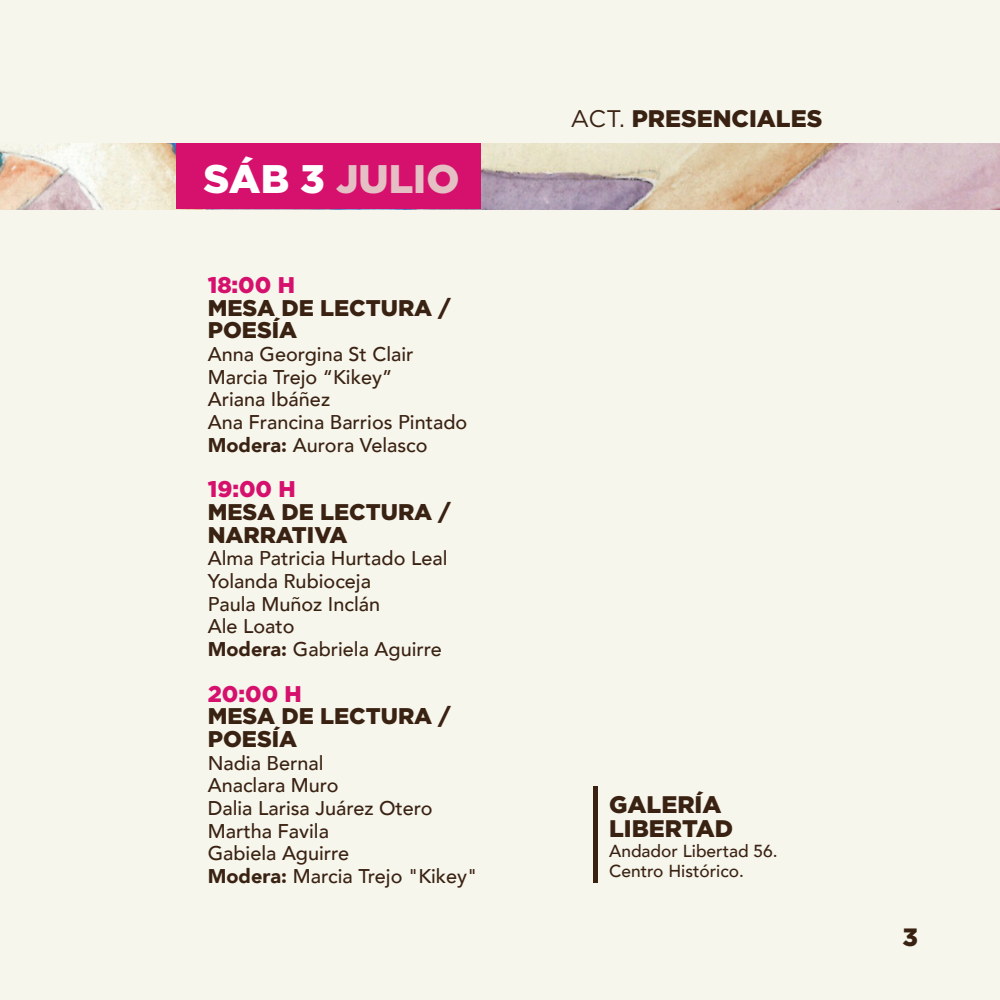
<style>
.page{position:relative;width:1000px;height:1000px;background:#f7f6ed}
.page>*{position:absolute;margin:0;border:0;box-sizing:border-box;transform-origin:0 0}
.t1{font:900 39.88px "Gotham";color:#e4bfc4}
.t2{font:900 25px "Gotham";color:#3a2212}
.t3{font:900 24px/24px "Gotham";color:#3a2212}
.t4{font:900 22.75px/22.8px "Gotham";color:#3a2212}
.t5{font:900 22.75px "Gotham";color:#d6116d}
.t6{font:500 19.88px/22.8px "Avenir";color:#3a2212}
.t7{font:500 17.38px/19.9px "Avenir";color:#3a2212}
.s1{color:#fff}
.s2{font-weight:900}
.s3{font-weight:400}
</style>
<div class="page">
<hr style="left:593px;top:786px;width:4px;height:97px;background:#3a2212">
<img style="left:0;top:144px;width:1000px;height:66px">
<div style="left:177px;top:143px;width:304px;height:66px;background:#d6116d"></div>
<h1 class="t1" style="left:204px;top:151px;width:257px"><span class="s1">SÁB 3</span> JULIO</h1>
<p class="t5" style="left:208px;top:269px;width:89px">18:00 H</p>
<p class="t4" style="left:208px;top:296px;width:244px">MESA DE LECTURA /<br>POESÍA</p>
<p class="t6" style="left:208px;top:342px;width:261px">Anna Georgina St Clair<br>Marcia Trejo “Kikey”<br>Ariana Ibáñez<br>Ana Francina Barrios Pintado<br><span class="s2">Modera:</span> Aurora Velasco</p>
<p class="t5" style="left:208px;top:473px;width:90px">19:00 H</p>
<p class="t4" style="left:208px;top:500px;width:244px">MESA DE LECTURA /<br>NARRATIVA</p>
<p class="t6" style="left:208px;top:546px;width:241px">Alma Patricia Hurtado Leal<br>Yolanda Rubioceja<br>Paula Muñoz Inclán<br>Ale Loato<br><span class="s2">Modera:</span> Gabriela Aguirre</p>
<p class="t5" style="left:208px;top:678px;width:96px">20:00 H</p>
<p class="t4" style="left:208px;top:705px;width:244px">MESA DE LECTURA /<br>POESÍA</p>
<p class="t6" style="left:208px;top:750px;width:271px">Nadia Bernal<br>Anaclara Muro<br>Dalia Larisa Juárez Otero<br>Martha Favila<br>Gabiela Aguirre<br><span class="s2">Modera:</span> Marcia Trejo "Kikey"</p>
<p class="t3" style="left:570px;top:106px;width:253px"><span class="s3">ACT.</span> PRESENCIALES</p>
<p class="t3" style="left:609px;top:792px;width:126px">GALERÍA<br>LIBERTAD</p>
<p class="t7" style="left:609px;top:840px;width:170px">Andador Libertad 56.<br>Centro Histórico.</p>
<p class="t2" style="left:902px;top:920px;width:17px">3</p>
</div>
